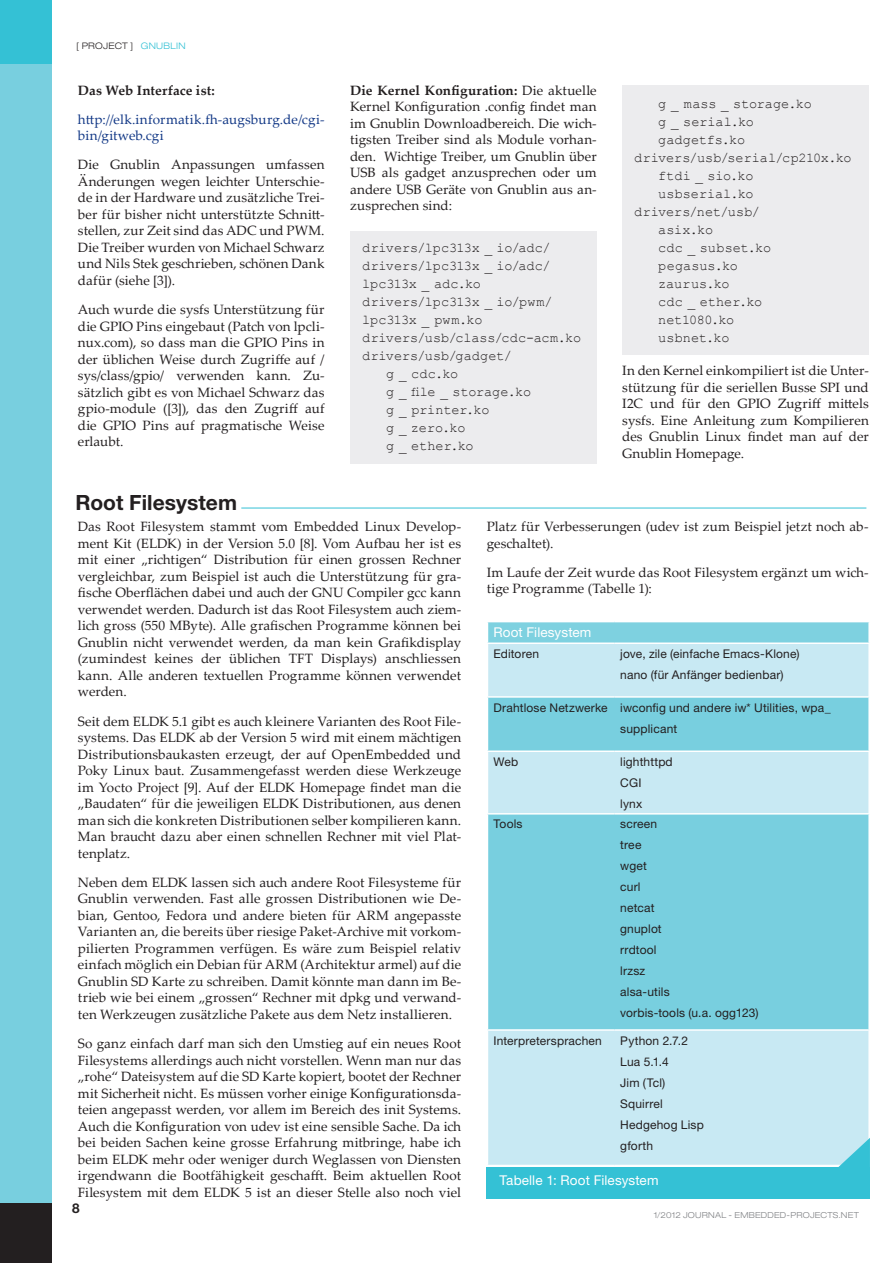
<style>
.page{position:relative;width:893px;height:1263px;background:#fff}
.page>*{position:absolute;margin:0;border:0;box-sizing:border-box;transform-origin:0 0}
.t1{font:700 21px "Helvetica Neue LT Std";color:#231f20}
.t2{font:13.5px/16.5px "Palatino Linotype";letter-spacing:.005em;color:#231f20;text-align:justify}
.t3{font:13.5px "Courier New";color:#231f20}
.t4{font:13.5px/16.2px "Palatino Linotype";letter-spacing:.015em;color:#123886}
.t5{font:13.5px "Helvetica Neue LT Std";letter-spacing:.01em;color:#fff}
.t6{font:700 13.5px "Palatino Linotype";letter-spacing:.005em;color:#231f20}
.t7{font:13.5px "Courier New";letter-spacing:-.02em;color:#231f20}
.t8{font:700 13.5px "Helvetica Neue LT Std";color:#231f20}
.t9{font:12px/21px "Helvetica Neue LT Std";letter-spacing:.015em;color:#231f20}
.t10{font:300 expanded 9px "Helvetica Neue LT Std";letter-spacing:.03em;color:#231f20}
.t11{font:300 expanded 8.25px "Helvetica Neue LT Std";letter-spacing:.025em;color:#808285}
.s1{color:#34c1d5}
.s2{font-weight:700}
</style>
<div class="page">
<div style="left:0;top:64px;width:51px;height:1139px;background:#78cfdf"></div>
<div style="left:0;top:0;width:51px;height:64px;background:#34c1d5"></div>
<div style="left:0;top:1203px;width:51px;height:60px;background:#231f20"></div>
<div style="left:350px;top:231px;width:247px;height:233px;background:#ececee"></div>
<hr style="left:241px;top:508px;width:625px;height:1px;background:#34c1d5">
<div style="left:488px;top:644px;width:380px;height:521px;background:#c8e9f3"></div>
<svg style="left:488px;top:698px;width:380px;height:331px;background:#87d3e2"></svg>
<hr style="left:487px;top:696px;width:127px;height:2px;background:#fff">
<hr style="left:614px;top:696px;width:256px;height:2px;background:#fff">
<hr style="left:487px;top:750px;width:127px;height:2px;background:#fff">
<hr style="left:614px;top:750px;width:256px;height:2px;background:#fff">
<hr style="left:487px;top:813px;width:127px;height:1px;background:#fff">
<hr style="left:614px;top:813px;width:256px;height:1px;background:#fff">
<hr style="left:487px;top:1029px;width:127px;height:2px;background:#fff">
<hr style="left:614px;top:1029px;width:256px;height:2px;background:#fff">
<svg style="left:487px;top:622px;width:382px;height:21px;background:#83d2e1"></svg>
<hr style="left:868px;top:622px;width:2px;height:20px;background:#fff">
<div style="left:622px;top:85px;width:247px;height:270px;background:#ececee"></div>
<div style="left:487px;top:1167px;width:383px;height:31px;background:#34c1d5"></div>
<svg style="left:837px;top:1138px;width:33px;height:29px"></svg>
<p class="t10" style="left:76px;top:40px;width:111px">[ PROJECT ] <span class="s1">GNUBLIN</span></p>
<p class="t6" style="left:78px;top:81px;width:139px">Das Web Interface ist:</p>
<p class="t4" style="left:78px;top:111px;width:248px">http://elk.informatik.fh-augsburg.de/cgi&shy;bin/gitweb.cgi</p>
<p class="t2" style="left:78px;top:156px;width:248px">Die Gnublin Anpassungen umfassen Änderungen wegen leichter Unterschie&shy;de in der Hardware und zusätzliche Trei&shy;ber für bisher nicht unterstützte Schnitt&shy;stellen, zur Zeit sind das ADC und PWM.<br>Die Treiber wurden von Michael Schwarz und Nils Stek geschrieben, schönen Dank dafür (siehe [3]).</p>
<p class="t2" style="left:78px;top:301px;width:248px">Auch wurde die sysfs Unterstützung für die GPIO Pins eingebaut (Patch von lpcli&shy;nux.com), so dass man die GPIO Pins in der üblichen Weise durch Zugriffe auf / sys/class/gpio/ verwenden kann. Zu&shy;sätzlich gibt es von Michael Schwarz das gpio-module ([3]), das den Zugriff auf die GPIO Pins auf pragmatische Weise erlaubt.</p>
<h1 class="t1" style="left:75px;top:489px;width:163px">Root Filesystem</h1>
<p class="t2" style="left:350px;top:82px;width:248px"><span class="s2">Die Kernel Konfiguration:</span> Die aktuelle Kernel Konfiguration .config findet man im Gnublin Downloadbereich. Die wich&shy;tigsten Treiber sind als Module vorhan&shy;den. Wichtige Treiber, um Gnublin über USB als gadget anzusprechen oder um andere USB Geräte von Gnublin aus an&shy;zusprechen sind:</p>
<p class="t3" style="left:362px;top:239px;width:190px">drivers/lpc313x _ io/adc/</p>
<p class="t3" style="left:362px;top:257px;width:190px">drivers/lpc313x _ io/adc/</p>
<p class="t3" style="left:362px;top:275px;width:120px">lpc313x _ adc.ko</p>
<p class="t3" style="left:362px;top:293px;width:192px">drivers/lpc313x _ io/pwm/</p>
<p class="t3" style="left:362px;top:311px;width:122px">lpc313x _ pwm.ko</p>
<p class="t3" style="left:362px;top:329px;width:220px">drivers/usb/class/cdc-acm.ko</p>
<p class="t3" style="left:362px;top:347px;width:151px">drivers/usb/gadget/</p>
<p class="t3" style="left:386px;top:365px;width:74px">g _ cdc.ko</p>
<p class="t3" style="left:386px;top:383px;width:146px">g _ file _ storage.ko</p>
<p class="t3" style="left:386px;top:401px;width:105px">g _ printer.ko</p>
<p class="t3" style="left:386px;top:419px;width:81px">g _ zero.ko</p>
<p class="t3" style="left:386px;top:437px;width:89px">g _ ether.ko</p>
<p class="t3" style="left:658px;top:95px;width:155px">g _ mass _ storage.ko</p>
<p class="t3" style="left:658px;top:113px;width:97px">g _ serial.ko</p>
<p class="t3" style="left:658px;top:131px;width:88px">gadgetfs.ko</p>
<p class="t3" style="left:634px;top:149px;width:219px">drivers/usb/serial/cp210x.ko</p>
<p class="t3" style="left:658px;top:167px;width:97px">ftdi _ sio.ko</p>
<p class="t3" style="left:658px;top:185px;width:97px">usbserial.ko</p>
<p class="t3" style="left:634px;top:203px;width:127px">drivers/net/usb/</p>
<p class="t3" style="left:658px;top:221px;width:56px">asix.ko</p>
<p class="t3" style="left:658px;top:239px;width:114px">cdc _ subset.ko</p>
<p class="t3" style="left:658px;top:257px;width:81px">pegasus.ko</p>
<p class="t3" style="left:658px;top:275px;width:73px">zaurus.ko</p>
<p class="t3" style="left:658px;top:293px;width:106px">cdc _ ether.ko</p>
<p class="t7" style="left:658px;top:311px;width:78px">net1080.ko</p>
<p class="t3" style="left:658px;top:329px;width:73px">usbnet.ko</p>
<p class="t2" style="left:622px;top:362px;width:248px">In den Kernel einkompiliert ist die Unter&shy;stützung für die seriellen Busse SPI und I2C und für den GPIO Zugriff mittels sysfs. Eine Anleitung zum Kompilieren des Gnublin Linux findet man auf der Gnublin Homepage.</p>
<p class="t2" style="left:78px;top:518px;width:385px">Das Root Filesystem stammt vom Embedded Linux Develop&shy;ment Kit (ELDK) in der Version 5.0 [8]. Vom Aufbau her ist es mit einer „richtigen“ Distribution für einen grossen Rechner vergleichbar, zum Beispiel ist auch die Unterstützung für gra&shy;fische Oberflächen dabei und auch der GNU Compiler gcc kann verwendet werden. Dadurch ist das Root Filesystem auch ziem&shy;lich gross (550 MByte). Alle grafischen Programme können bei Gnublin nicht verwendet werden, da man kein Grafikdisplay (zumindest keines der üblichen TFT Displays) anschliessen kann. Alle anderen textuellen Programme können verwendet werden.</p>
<p class="t2" style="left:78px;top:712px;width:385px">Seit dem ELDK 5.1 gibt es auch kleinere Varianten des Root File&shy;systems. Das ELDK ab der Version 5 wird mit einem mächtigen Distributionsbaukasten erzeugt, der auf OpenEmbedded und Poky Linux baut. Zusammengefasst werden diese Werkzeuge im Yocto Project [9]. Auf der ELDK Homepage findet man die „Baudaten“ für die jeweiligen ELDK Distributionen, aus denen man sich die konkreten Distributionen selber kompilieren kann.<br>Man braucht dazu aber einen schnellen Rechner mit viel Plat&shy;tenplatz.</p>
<p class="t2" style="left:78px;top:873px;width:385px">Neben dem ELDK lassen sich auch andere Root Filesysteme für Gnublin verwenden. Fast alle grossen Distributionen wie De&shy;bian, Gentoo, Fedora und andere bieten für ARM angepasste Varianten an, die bereits über riesige Paket-Archive mit vorkom&shy;pilierten Programmen verfügen. Es wäre zum Beispiel relativ einfach möglich ein Debian für ARM (Architektur armel) auf die Gnublin SD Karte zu schreiben. Damit könnte man dann im Be&shy;trieb wie bei einem „grossen“ Rechner mit dpkg und verwand&shy;ten Werkzeugen zusätzliche Pakete aus dem Netz installieren.</p>
<p class="t2" style="left:78px;top:1035px;width:385px">So ganz einfach darf man sich den Umstieg auf ein neues Root Filesystems allerdings auch nicht vorstellen. Wenn man nur das „rohe“ Dateisystem auf die SD Karte kopiert, bootet der Rechner mit Sicherheit nicht. Es müssen vorher einige Konfigurationsda&shy;teien angepasst werden, vor allem im Bereich des init Systems.<br>Auch die Konfiguration von udev ist eine sensible Sache. Da ich bei beiden Sachen keine grosse Erfahrung mitbringe, habe ich beim ELDK mehr oder weniger durch Weglassen von Diensten irgendwann die Bootfähigkeit geschafft. Beim aktuellen Root Filesystem mit dem ELDK 5 ist an dieser Stelle also noch viel</p>
<p class="t8" style="left:72px;top:1200px;width:9px">8</p>
<p class="t2" style="left:487px;top:518px;width:383px">Platz für Verbesserungen (udev ist zum Beispiel jetzt noch ab&shy;geschaltet).</p>
<p class="t2" style="left:487px;top:564px;width:383px">Im Laufe der Zeit wurde das Root Filesystem ergänzt um wich&shy;tige Programme (Tabelle 1):</p>
<p class="t5" style="left:493px;top:624px;width:100px">Root Filesystem</p>
<p class="t9" style="left:493px;top:643px;width:47px">Editoren</p>
<p class="t9" style="left:620px;top:643px;width:181px">jove, zile (einfache Emacs-Klone) nano (für Anfänger bedienbar)</p>
<p class="t9" style="left:620px;top:696px;width:212px;text-indent:-127px">Drahtlose Netzwerke iwconfig und andere iw* Utilities, wpa_ supplicant</p>
<p class="t9" style="left:493px;top:751px;width:26px">Web</p>
<p class="t9" style="left:620px;top:751px;width:54px">lighthttpd<br>CGI<br>lynx</p>
<p class="t9" style="left:493px;top:813px;width:31px">Tools</p>
<p class="t9" style="left:620px;top:813px;width:140px">screen<br>tree<br>wget<br>curl<br>netcat<br>gnuplot<br>rrdtool<br>lrzsz<br>alsa-utils<br>vorbis-tools (u.a. ogg123)</p>
<p class="t9" style="left:493px;top:1030px;width:110px">Interpretersprachen</p>
<p class="t9" style="left:620px;top:1030px;width:85px">Python 2.7.2<br>Lua 5.1.4<br>Jim (Tcl)<br>Squirrel<br>Hedgehog Lisp gforth</p>
<p class="t5" style="left:499px;top:1172px;width:161px">Tabelle 1: Root Filesystem</p>
<p class="t11" style="left:654px;top:1210px;width:207px">1/2012 JOURNAL - EMBEDDED-PROJECTS.NET</p>
</div>
